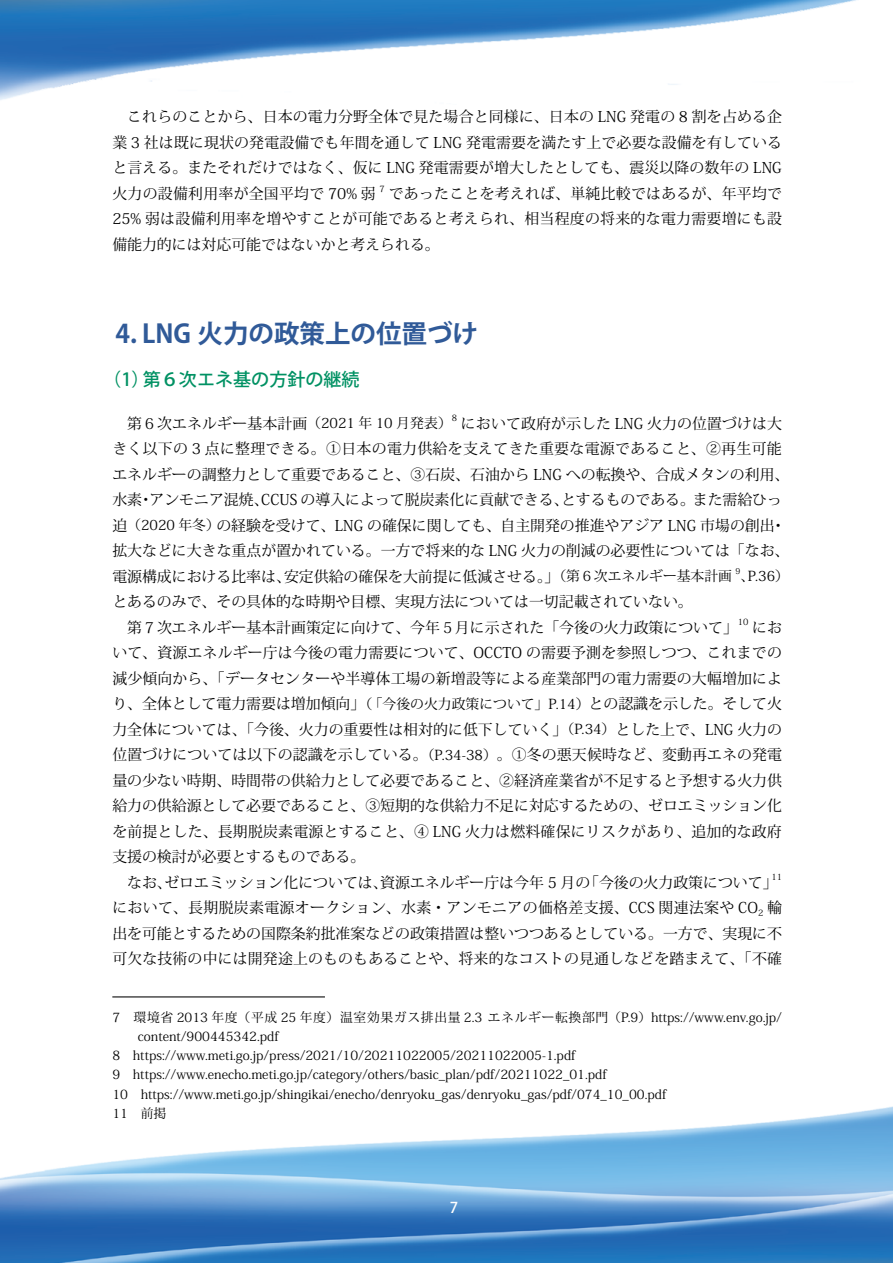
<style>
.page{position:relative;width:893px;height:1263px;background:#fff}
.page>*{position:absolute;margin:0;border:0;box-sizing:border-box;transform-origin:0 0}
.t1{font:700 25.5px "Koz Go Pro";color:#305a98}
.t2{font:500 18px "Koz Go Pro";color:#009163}
.t3{font:14.85px/25.5px "Koz Min Pro";color:#000;text-align:justify}
.t4{font:500 14.85px "Koz Go Pro";color:#fff}
.t5{font:13.8px "Koz Min Pro";color:#000}
.t6{font:12.75px "Koz Min Pro";color:#000}
.t7{font:12.75px "Koz Min Pro";letter-spacing:.055em;color:#000}
.t8{font:8.7px "Koz Min Pro";color:#000}
.t9{font:8.1px "Koz Min Pro";color:#000}
.s1{font-size:13.8px}
</style>
<div class="page">
<img style="left:0;top:0;width:893px;height:1263px">
<hr style="left:112px;top:996px;width:213px;height:1px;background:#000">
<p class="t3" style="left:112px;top:104px;width:671px;text-indent:15px">これらのことから、日本の電力分野全体で見た場合と同様に、日本の LNG 発電の 8 割を占める企業 3 社は既に現状の発電設備でも年間を通して LNG 発電需要を満たす上で必要な設備を有していると言える。またそれだけではなく、仮に LNG 発電需要が増大したとしても、震災以降の数年の LNG火力の設備利用率が全国平均で 70% 弱</p>
<p class="t8" style="left:380px;top:182px;width:7px">7</p>
<p class="t3" style="left:112px;top:180px;width:671px;text-indent:276px">であったことを考えれば、単純比較ではあるが、年平均で25% 弱は設備利用率を増やすことが可能であると考えられ、相当程度の将来的な電力需要増にも設備能力的には対応可能ではないかと考えられる。</p>
<h1 class="t1" style="left:116px;top:317px;width:364px">4. LNG 火力の政策上の位置づけ</h1>
<p class="t2" style="left:103px;top:368px;width:258px">（1）第６次エネ基の方針の継続</p>
<p class="t3" style="left:127px;top:410px;width:326px">第６次エネルギー基本計画<span class="s1">（2021 年 10 月発表）</span></p>
<p class="t8" style="left:452px;top:412px;width:7px">8</p>
<p class="t3" style="left:112px;top:410px;width:679px;text-align:left;text-indent:349px">において政府が示した LNG 火力の位置づけは大きく以下の 3 点に整理できる。①日本の電力供給を支えてきた重要な電源であること、②再生可能エネルギーの調整力として重要であること、③石炭、石油から LNG への転換や、合成メタンの利用、水素・アンモニア混焼、CCUS の導入によって脱炭素化に貢献できる、とするものである。また需給ひっ迫<span class="s1">（2020 年冬）</span>の経験を受けて、LNG の確保に関しても、自主開発の推進やアジア LNG 市場の創出・拡大などに大きな重点が置かれている。一方で将来的な LNG 火力の削減の必要性については「なお、電源構成における比率は、安定供給の確保を大前提に低減させる。」<span class="s1">（第６次エネルギー基本計画</span></p>
<p class="t9" style="left:736px;top:566px;width:6px">9</p>
<p class="t5" style="left:740px;top:566px;width:50px">、P.36）</p>
<p class="t3" style="left:127px;top:588px;width:612px;text-indent:-15px">とあるのみで、その具体的な時期や目標、実現方法については一切記載されていない。<br>第７次エネルギー基本計画策定に向けて、今年５月に示された「今後の火力政策について」</p>
<p class="t8" style="left:738px;top:616px;width:12px">10</p>
<p class="t3" style="left:112px;top:614px;width:671px;text-indent:640px">において、資源エネルギー庁は今後の電力需要について、OCCTO の需要予測を参照しつつ、これまでの減少傾向から、「データセンターや半導体工場の新増設等による産業部門の電力需要の大幅増加により、全体として電力需要は増加傾向」<span class="s1">（「今後の火力政策について」P.14）</span>との認識を示した。そして火力全体については、「今後、火力の重要性は相対的に低下していく」<span class="s1">（P.34）</span>とした上で、LNG 火力の位置づけについては以下の認識を示している。<span class="s1">（P.34-38）</span>。①冬の悪天候時など、変動再エネの発電量の少ない時期、時間帯の供給力として必要であること、②経済産業省が不足すると予想する火力供給力の供給源として必要であること、③短期的な供給力不足に対応するための、ゼロエミッション化を前提とした、長期脱炭素電源とすること、④ LNG 火力は燃料確保にリスクがあり、追加的な政府支援の検討が必要とするものである。</p>
<p class="t3" style="left:127px;top:869px;width:652px">なお、ゼロエミッション化については、資源エネルギー庁は今年 5 月の「今後の火力政策について」</p>
<p class="t8" style="left:771px;top:871px;width:12px">11</p>
<p class="t3" style="left:112px;top:894px;width:671px">において、長期脱炭素電源オークション、水素・アンモニアの価格差支援、CCS 関連法案や CO<sub>2</sub> 輸出を可能とするための国際条約批准案などの政策措置は整いつつあるとしている。一方で、実現に不可欠な技術の中には開発途上のものもあることや、将来的なコストの見通しなどを踏まえて、「不確</p>
<p class="t7" style="left:112px;top:1008px;width:671px">7　環境省 2013 年度（平成 25 年度）温室効果ガス排出量 2.3 エネルギー転換部門（P.9）https://www.env.go.jp/</p>
<p class="t6" style="left:138px;top:1027px;width:142px">content/900445342.pdf</p>
<p class="t6" style="left:112px;top:1046px;width:465px">8　https://www.meti.go.jp/press/2021/10/20211022005/20211022005-1.pdf</p>
<p class="t6" style="left:112px;top:1066px;width:496px">9　https://www.enecho.meti.go.jp/category/others/basic_plan/pdf/20211022_01.pdf</p>
<p class="t6" style="left:112px;top:1085px;width:555px">10　https://www.meti.go.jp/shingikai/enecho/denryoku_gas/denryoku_gas/pdf/074_10_00.pdf</p>
<p class="t6" style="left:112px;top:1104px;width:55px">11　前掲</p>
<p class="t4" style="left:450px;top:1198px;width:10px">7</p>
</div>
